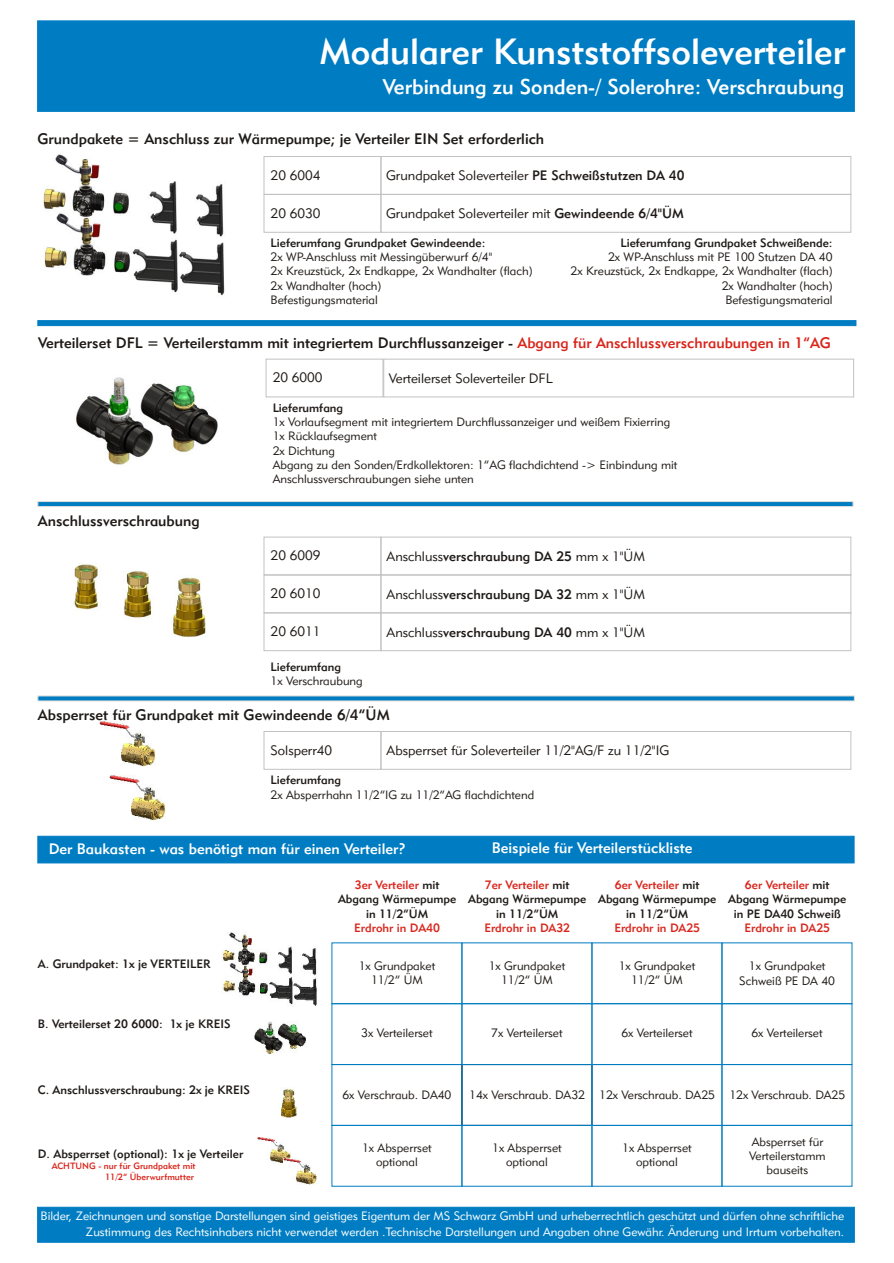
<style>
.page{position:relative;width:894px;height:1263px;background:#fff}
.page>*{position:absolute;margin:0;border:0;box-sizing:border-box;transform-origin:0 0}
.t1{font:36px "Geometr 415 Md BT";color:#fff}
.t2{font:21px "Geometr 415 Md BT";color:#fff}
.t3{font:15px "Geometr 415 Md BT";color:#1f1a17}
.t4{font:15px "Geometr 415 Md BT";color:#fff}
.t5{font:13.5px "Geometr 415 Lt BT";color:#1f1a17}
.t6{font:13.5px "Geometr 415 Md BT";color:#1f1a17}
.t7{font:12px/14.4px "Geometr 415 Lt BT";color:#1f1a17;text-align:center}
.t8{font:12px/14.4px "Geometr 415 Md BT";color:#1f1a17;text-align:center}
.t9{font:12px/16.5px "Geometr 415 Lt BT";color:#fff;text-align:right}
.t10{font:12px "Geometr 415 Md BT";color:#d9261c}
.t11{font:9px/10.8px "Geometr 415 Md BT";color:#d9261c;text-align:right}
.s1{font-family:"Geometr 415 Md BT"}
.s2{color:#d9261c}
.s3{font-family:"Geometr 415 Lt BT"}
.s4{color:#1f1a17}
</style>
<div class="page">
<div style="left:38px;top:836px;width:816px;height:27px;background:#007dc2;border:1px solid #007dc2"></div>
<div style="left:37px;top:21px;width:818px;height:91px;background:#007dc2;border:1px solid #007dc2"></div>
<div style="left:37px;top:1207px;width:818px;height:35px;background:#007dc2;border:1px solid #007dc2"></div>
<div style="left:264px;top:156px;width:117px;height:39px;border:1px solid #c2c2c2"></div>
<div style="left:264px;top:194px;width:117px;height:38px;border:1px solid #c2c2c2"></div>
<div style="left:381px;top:156px;width:470px;height:39px;border:1px solid #c2c2c2"></div>
<div style="left:381px;top:194px;width:470px;height:38px;border:1px solid #c2c2c2"></div>
<div style="left:264px;top:537px;width:117px;height:38px;border:1px solid #c2c2c2"></div>
<div style="left:264px;top:575px;width:117px;height:38px;border:1px solid #c2c2c2"></div>
<div style="left:381px;top:537px;width:470px;height:38px;border:1px solid #c2c2c2"></div>
<div style="left:381px;top:575px;width:470px;height:38px;border:1px solid #c2c2c2"></div>
<div style="left:264px;top:613px;width:117px;height:38px;border:1px solid #c2c2c2"></div>
<div style="left:381px;top:613px;width:470px;height:38px;border:1px solid #c2c2c2"></div>
<svg style="left:38px;top:696px;width:817px;height:5px;background:#2d90c7"></svg>
<div style="left:264px;top:731px;width:117px;height:38px;border:1px solid #c2c2c2"></div>
<div style="left:381px;top:731px;width:470px;height:38px;border:1px solid #c2c2c2"></div>
<svg style="left:38px;top:501px;width:815px;height:6px;background:#4a9dcb"></svg>
<svg style="left:38px;top:320px;width:818px;height:6px;background:#047fc2"></svg>
<div style="left:266px;top:359px;width:117px;height:38px;border:1px solid #c2c2c2"></div>
<div style="left:384px;top:359px;width:470px;height:38px;border:1px solid #c2c2c2"></div>
<div style="left:332px;top:943px;width:130px;height:61px;border:1px solid #007dc2"></div>
<div style="left:332px;top:1064px;width:130px;height:62px;border:1px solid #007dc2"></div>
<div style="left:332px;top:1125px;width:130px;height:61px;border:1px solid #007dc2"></div>
<div style="left:462px;top:943px;width:130px;height:61px;border:1px solid #007dc2"></div>
<div style="left:592px;top:943px;width:130px;height:61px;border:1px solid #007dc2"></div>
<div style="left:592px;top:1064px;width:130px;height:62px;border:1px solid #007dc2"></div>
<div style="left:592px;top:1125px;width:130px;height:61px;border:1px solid #007dc2"></div>
<div style="left:722px;top:943px;width:130px;height:61px;border:1px solid #007dc2"></div>
<div style="left:722px;top:1064px;width:130px;height:62px;border:1px solid #007dc2"></div>
<div style="left:722px;top:1125px;width:130px;height:61px;border:1px solid #007dc2"></div>
<div style="left:462px;top:1064px;width:130px;height:62px;border:1px solid #007dc2"></div>
<img style="left:43px;top:154px;width:182px;height:142px">
<img style="left:76px;top:377px;width:142px;height:88px">
<img style="left:99px;top:721px;width:56px;height:46px">
<img style="left:74px;top:564px;width:132px;height:73px">
<img style="left:110px;top:775px;width:56px;height:46px">
<img style="left:258px;top:1137px;width:32px;height:26px">
<img style="left:284px;top:1159px;width:32px;height:26px">
<img style="left:280px;top:1088px;width:17px;height:30px">
<img style="left:254px;top:1022px;width:52px;height:32px">
<img style="left:221px;top:932px;width:96px;height:74px">
<h1 class="t1" style="left:319px;top:31px;width:528px">Modularer Kunststoffsoleverteiler</h1>
<h2 class="t2" style="left:383px;top:75px;width:463px">Verbindung zu Sonden-/ Solerohre: Verschraubung</h2>
<p class="t3" style="left:38px;top:130px;width:508px">Grundpakete = Anschluss zur Wärmepumpe; je Verteiler EIN Set erforderlich</p>
<p class="t5" style="left:386px;top:167px;width:300px">Grundpaket Soleverteiler <span class="s1">PE Schweißstutzen DA 40</span></p>
<p class="t5" style="left:386px;top:206px;width:299px">Grundpaket Soleverteiler mit <span class="s1">Gewindeende 6/4"ÜM</span></p>
<p class="t8" style="left:620px;top:235px;width:214px">Lieferumfang Grundpaket Schweißende:</p>
<p class="t7" style="left:571px;top:250px;width:264px;text-align:right">2x WP-Anschluss mit PE 100 Stutzen DA 40<br>2x Kreuzstück, 2x Endkappe, 2x Wandhalter (flach)<br>2x Wandhalter (hoch)<br>Befestigungsmaterial</p>
<p class="t5" style="left:271px;top:168px;width:51px">20 6004</p>
<p class="t5" style="left:271px;top:206px;width:51px">20 6030</p>
<p class="t8" style="left:271px;top:235px;width:216px">Lieferumfang Grundpaket Gewindeende:</p>
<p class="t7" style="left:271px;top:250px;width:264px;text-align:left">2x WP-Anschluss mit Messingüberwurf 6/4"<br>2x Kreuzstück, 2x Endkappe, 2x Wandhalter (flach)<br>2x Wandhalter (hoch)<br>Befestigungsmaterial</p>
<p class="t3" style="left:38px;top:334px;width:794px">Verteilerset DFL = Verteilerstamm mit integriertem Durchflussanzeiger - <span class="s2">Abgang für Anschlussverschraubungen in 1”AG</span></p>
<p class="t5" style="left:273px;top:370px;width:51px">20 6000</p>
<p class="t5" style="left:389px;top:371px;width:165px">Verteilerset Soleverteiler DFL</p>
<p class="t8" style="left:273px;top:400px;width:72px">Lieferumfang</p>
<p class="t7" style="left:273px;top:415px;width:406px;text-align:left">1x Vorlaufsegment mit integriertem Durchflussanzeiger und weißem Fixierring 1x Rücklaufsegment<br>2x Dichtung<br>Abgang zu den Sonden/Erdkollektoren: 1”AG flachdichtend -&gt; Einbindung mit Anschlussverschraubungen siehe unten</p>
<p class="t3" style="left:38px;top:512px;width:163px">Anschlussverschraubung</p>
<p class="t5" style="left:271px;top:548px;width:51px">20 6009</p>
<p class="t6" style="left:387px;top:548px;width:260px"><span class="s3">Anschluss</span>verschraubung DA 25 <span class="s3">mm x 1"ÜM</span></p>
<p class="t5" style="left:271px;top:586px;width:51px">20 6010</p>
<p class="t6" style="left:387px;top:586px;width:260px"><span class="s3">Anschluss</span>verschraubung DA 32 <span class="s3">mm x 1"ÜM</span></p>
<p class="t5" style="left:271px;top:624px;width:51px">20 6011</p>
<p class="t6" style="left:387px;top:624px;width:260px"><span class="s3">Anschluss</span>verschraubung DA 40 <span class="s3">mm x 1"ÜM</span></p>
<p class="t8" style="left:271px;top:659px;width:72px">Lieferumfang</p>
<p class="t7" style="left:271px;top:674px;width:94px">1x Verschraubung</p>
<p class="t3" style="left:38px;top:706px;width:353px">Absperrset für Grundpaket mit Gewindeende 6/4”ÜM</p>
<p class="t5" style="left:271px;top:742px;width:63px">Solsperr40</p>
<p class="t5" style="left:387px;top:743px;width:284px">Absperrset für Soleverteiler 11/2"AG/F zu 11/2"IG</p>
<p class="t8" style="left:271px;top:773px;width:72px">Lieferumfang</p>
<p class="t7" style="left:271px;top:787px;width:265px">2x Absperrhahn 11/2”IG zu 11/2”AG flachdichtend</p>
<p class="t4" style="left:49px;top:840px;width:359px">Der Baukasten - was benötigt man für einen Verteiler?</p>
<p class="t4" style="left:492px;top:840px;width:202px">Beispiele für Verteilerstückliste</p>
<p class="t10" style="left:355px;top:878px;width:86px">3er Verteiler <span class="s4">mit</span></p>
<p class="t10" style="left:354px;top:921px;width:87px">Erdrohr in DA40</p>
<p class="t8" style="left:338px;top:892px;width:120px">Abgang Wärmepumpe in 11/2”ÜM</p>
<p class="t10" style="left:485px;top:878px;width:86px">7er Verteiler <span class="s4">mit</span></p>
<p class="t10" style="left:484px;top:921px;width:87px">Erdrohr in DA32</p>
<p class="t8" style="left:468px;top:892px;width:120px">Abgang Wärmepumpe in 11/2”ÜM</p>
<p class="t10" style="left:615px;top:878px;width:86px">6er Verteiler <span class="s4">mit</span></p>
<p class="t10" style="left:614px;top:921px;width:87px">Erdrohr in DA25</p>
<p class="t8" style="left:598px;top:892px;width:120px">Abgang Wärmepumpe in 11/2”ÜM</p>
<p class="t10" style="left:745px;top:878px;width:86px">6er Verteiler <span class="s4">mit</span></p>
<p class="t10" style="left:744px;top:921px;width:87px">Erdrohr in DA25</p>
<p class="t8" style="left:728px;top:892px;width:120px">Abgang Wärmepumpe in PE DA40 Schweiß</p>
<p class="t8" style="left:38px;top:957px;width:174px">A. Grundpaket: 1x je VERTEILER</p>
<p class="t7" style="left:359px;top:959px;width:78px">1x Grundpaket<br>11/2” ÜM</p>
<p class="t7" style="left:489px;top:959px;width:78px">1x Grundpaket<br>11/2” ÜM</p>
<p class="t7" style="left:619px;top:959px;width:78px">1x Grundpaket<br>11/2” ÜM</p>
<p class="t7" style="left:739px;top:959px;width:97px">1x Grundpaket<br>Schweiß PE DA 40</p>
<p class="t8" style="left:38px;top:1017px;width:194px">B. Verteilerset 20 6000: 1x je KREIS</p>
<p class="t7" style="left:361px;top:1026px;width:73px">3x Verteilerset</p>
<p class="t7" style="left:491px;top:1026px;width:73px">7x Verteilerset</p>
<p class="t7" style="left:621px;top:1026px;width:73px">6x Verteilerset</p>
<p class="t7" style="left:751px;top:1026px;width:73px">6x Verteilerset</p>
<p class="t8" style="left:38px;top:1083px;width:214px">C. Anschlussverschraubung: 2x je KREIS</p>
<p class="t8" style="left:38px;top:1147px;width:207px">D. Absperrset (optional): 1x je Verteiler</p>
<p class="t11" style="left:52px;top:1161px;width:145px">ACHTUNG - nur für Grundpaket mit<br>11/2” Überwurfmutter</p>
<p class="t7" style="left:342px;top:1088px;width:110px">6x Verschraub. DA40</p>
<p class="t7" style="left:362px;top:1140px;width:71px">1x Absperrset optional</p>
<p class="t7" style="left:469px;top:1088px;width:117px">14x Verschraub. DA32</p>
<p class="t7" style="left:599px;top:1088px;width:117px">12x Verschraub. DA25</p>
<p class="t7" style="left:492px;top:1140px;width:71px">1x Absperrset optional</p>
<p class="t7" style="left:622px;top:1140px;width:71px">1x Absperrset optional</p>
<p class="t7" style="left:729px;top:1088px;width:117px">12x Verschraub. DA25</p>
<p class="t7" style="left:749px;top:1134px;width:78px">Absperrset für<br>Verteilerstamm bauseits</p>
<p class="t9" style="left:41px;top:1207px;width:805px">Bilder, Zeichnungen und sonstige Darstellungen sind geistiges Eigentum der MS Schwarz GmbH und urheberrechtlich geschützt und dürfen ohne schriftliche<br>Zustimmung des Rechtsinhabers nicht verwendet werden .Technische Darstellungen und Angaben ohne Gewähr. Änderung und Irrtum vorbehalten.</p>
</div>
